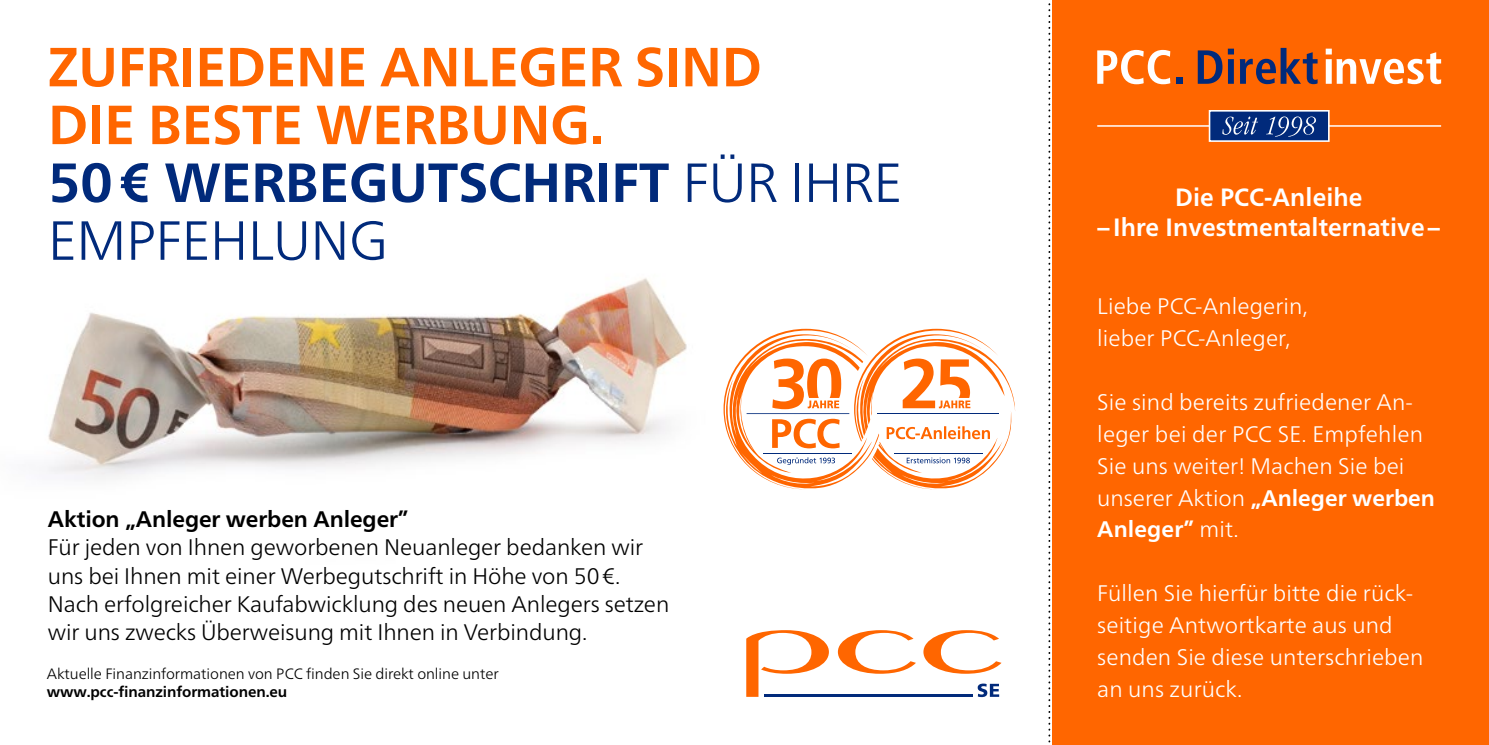
<style>
.page{position:relative;width:1489px;height:745px;background:#fff}
.page>*{position:absolute;margin:0;border:0;box-sizing:border-box;transform-origin:0 0}
.t1{font:700 55px/57.8px "Frutiger Neue LTW1 G";letter-spacing:-.01em;color:#f60}
.t2{font:700 25px "Frutiger Neue LTW1 G";letter-spacing:.005em;color:#fff}
.t3{font:300 22.5px/32px "Frutiger Neue LTW1 G";letter-spacing:.005em;color:#fff}
.t4{font:300 22.5px/28.2px "Frutiger Neue LTW1 G";letter-spacing:-.005em;color:#000}
.t5{font:700 22.5px "Frutiger Neue LTW1 G";letter-spacing:-.005em;color:#000}
.t6{font:300 15px "Frutiger Neue LTW1 G";letter-spacing:-.005em;color:#000}
.t7{font:700 15px "Frutiger Neue LTW1 G";letter-spacing:-.005em;color:#000}
.s1{color:#012a7b}
.s2{font-weight:300;color:#012a7b}
.s3{font-weight:700}
</style>
<div class="page">
<img style="left:48px;top:278px;width:639px;height:201px">
<div style="left:1052px;top:0;width:436px;height:744px;background:#f60"></div>
<svg style="left:923px;top:630px;width:78px;height:43px"></svg>
<svg style="left:837px;top:630px;width:78px;height:43px"></svg>
<svg style="left:746px;top:630px;width:82px;height:66px"></svg>
<svg style="left:977px;top:683px;width:22px;height:13px"></svg>
<hr style="left:764px;top:693px;width:208px;height:3px;background:#012a7b">
<svg style="left:1048px;top:3px;width:2px;height:740px"></svg>
<hr style="left:1097px;top:125px;width:343px;height:2px;background:#fff">
<div style="left:1208px;top:110px;width:121px;height:32px;background:#012a7b;border:2px solid #fff"></div>
<svg style="left:1222px;top:116px;width:35px;height:19px"></svg>
<svg style="left:1266px;top:116px;width:49px;height:20px"></svg>
<svg style="left:1097px;top:50px;width:73px;height:34px"></svg>
<svg style="left:1325px;top:49px;width:115px;height:35px"></svg>
<div style="left:1175px;top:77px;width:7px;height:7px;background:#012a7b"></div>
<svg style="left:1197px;top:49px;width:36px;height:35px"></svg>
<svg style="left:1239px;top:48px;width:78px;height:36px"></svg>
<svg style="left:723px;top:328px;width:292px;height:162px"></svg>
<h1 class="t1" style="left:48px;top:34px;width:855px">ZUFRIEDENE ANLEGER SIND<br>DIE BESTE WERBUNG.<br><span class="s1">50€ WERBEGUTSCHRIFT</span> <span class="s2">FÜR IHRE<br>EMPFEHLUNG</span></h1>
<p class="t5" style="left:48px;top:502px;width:362px">Aktion „Anleger werben Anleger”</p>
<p class="t4" style="left:48px;top:531px;width:623px">Für jeden von Ihnen geworbenen Neuanleger bedanken wir uns bei Ihnen mit einer Werbegutschrift in Höhe von 50€.<br>Nach erfolgreicher Kaufabwicklung des neuen Anlegers setzen wir uns zwecks Überweisung mit Ihnen in Verbindung.</p>
<p class="t6" style="left:47px;top:662px;width:453px">Aktuelle Finanzinformationen von PCC finden Sie direkt online unter</p>
<p class="t7" style="left:47px;top:680px;width:242px">www.pcc-finanzinformationen.eu</p>
<p class="t2" style="left:1174px;top:179px;width:189px">Die PCC-Anleihe</p>
<p class="t2" style="left:1097px;top:209px;width:344px">– Ihre Investmentalternative–</p>
<p class="t3" style="left:1097px;top:288px;width:212px">Liebe PCC-Anlegerin, lieber PCC-Anleger,</p>
<p class="t3" style="left:1097px;top:384px;width:339px">Sie sind bereits zufriedener An&shy;leger bei der PCC SE. Empfehlen<br>Sie uns weiter! Machen Sie bei unserer Aktion <span class="s3">„Anleger werben<br>Anleger”</span> mit.</p>
<p class="t3" style="left:1097px;top:575px;width:328px">Füllen Sie hierfür bitte die rück&shy;seitige Antwortkarte aus und senden Sie diese unterschrieben an uns zurück.</p>
</div>
